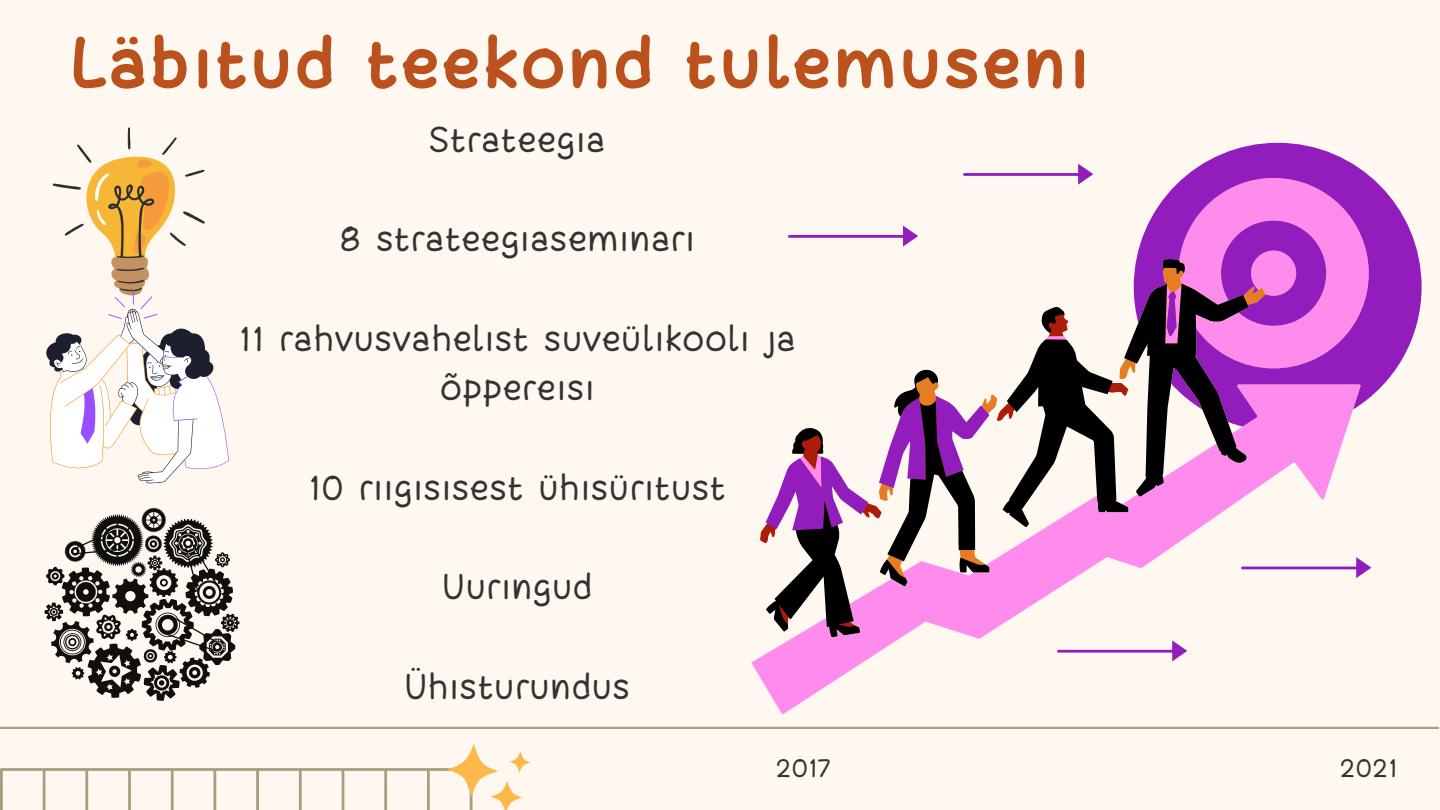
<style>
.page{position:relative;width:1440px;height:810px;background:#fff8f1}
.page>*{position:absolute;margin:0;border:0;box-sizing:border-box;transform-origin:0 0}
.t1{font:700 72.7px "monties";color:#bb511c}
.t2{font:36px/49.7px "monties";color:#333;text-align:center}
.t3{font:26.5px "monties";color:#333}
</style>
<div class="page">
<hr style="left:0;top:727px;width:1438px;height:2px;background:#a89f80">
<svg style="left:0;top:744px;width:530px;height:66px"></svg>
<svg style="left:751px;top:521px;width:422px;height:193px"></svg>
<svg style="left:766px;top:143px;width:656px;height:518px"></svg>
<svg style="left:766px;top:259px;width:483px;height:378px"></svg>
<svg style="left:45px;top:508px;width:195px;height:193px"></svg>
<svg style="left:46px;top:127px;width:183px;height:356px"></svg>
<h1 class="t1" style="left:68px;top:34px;width:1024px">Läbitud teekond tulemuseni</h1>
<p class="t2" style="left:429px;top:118px;width:178px">Strateegia</p>
<p class="t2" style="left:339px;top:217px;width:358px">8 strateegiaseminari</p>
<p class="t2" style="left:238px;top:317px;width:559px">11 rahvusvahelist suveülikooli ja õppereisi</p>
<p class="t2" style="left:308px;top:466px;width:419px">10 riigisisest ühisüritust</p>
<p class="t2" style="left:442px;top:565px;width:152px">Uuringud</p>
<p class="t2" style="left:404px;top:665px;width:228px">Ühisturundus</p>
<p class="t3" style="left:776px;top:757px;width:57px">2017</p>
<p class="t3" style="left:1340px;top:757px;width:60px">2021</p>
</div>
